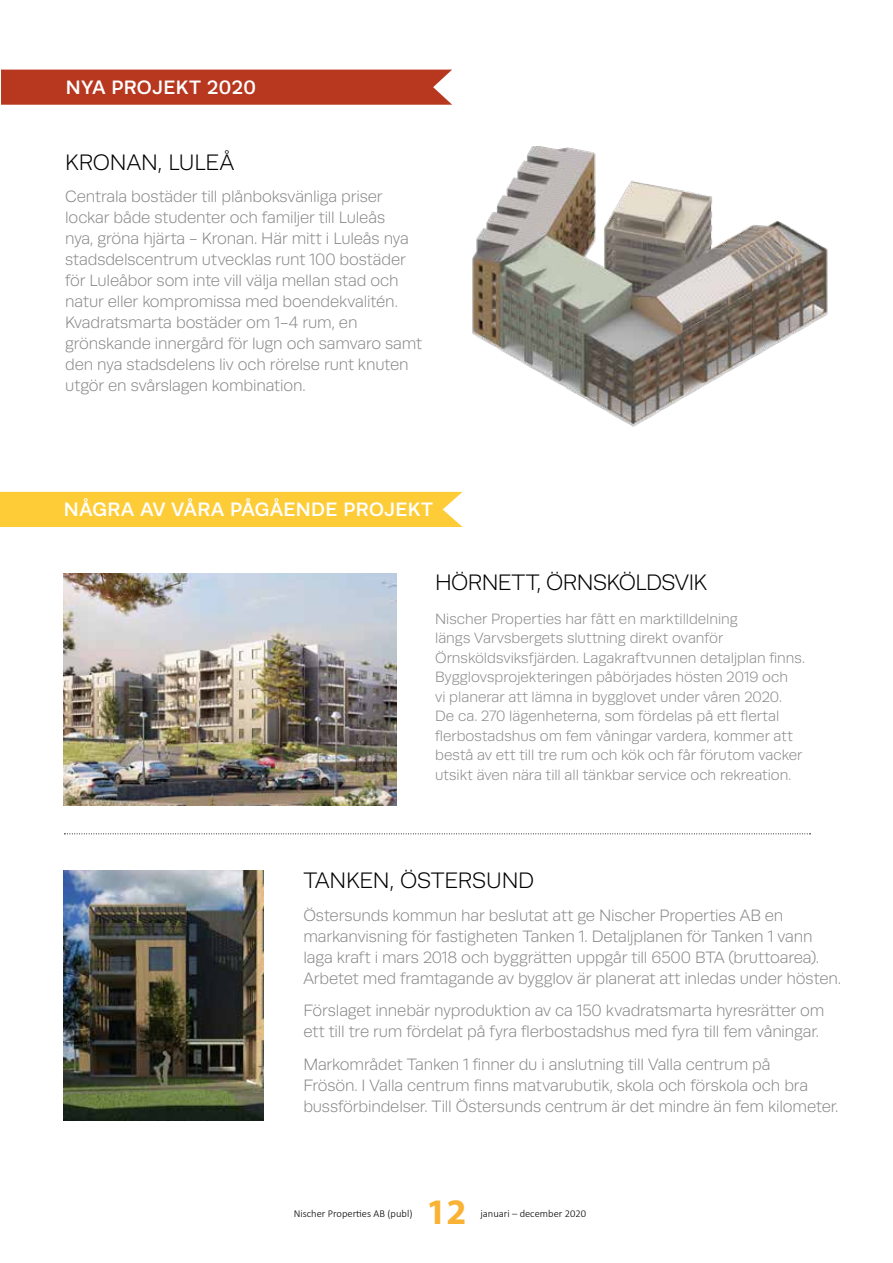
<style>
.page{position:relative;width:893px;height:1263px;background:#fff}
.page>*{position:absolute;margin:0;border:0;box-sizing:border-box;transform-origin:0 0}
.t1{font:700 36px "Myriad Pro";color:#f9b234}
.t2{font:300 22.5px "Runda";letter-spacing:-.01em;color:#000}
.t3{font:500 19.5px "Runda";letter-spacing:.02em;color:#fff}
.t4{font:300 16.5px/21px "Runda";letter-spacing:-.01em;color:#878787}
.t5{font:300 15px/19.5px "Runda";color:#878787}
.t6{font:300 10.5px "Calibri";color:#000}
</style>
<div class="page">
<div style="left:1px;top:70px;width:451px;height:35px;background:#b7371f"></div>
<img style="left:472px;top:146px;width:356px;height:281px">
<div style="left:0;top:492px;width:462px;height:35px;background:#fecc36"></div>
<svg style="left:64px;top:833px;width:746px;height:1px"></svg>
<img style="left:64px;top:573px;width:333px;height:232px">
<img style="left:64px;top:871px;width:200px;height:249px">
<p class="t3" style="left:66px;top:76px;width:192px">NYA PROJEKT 2020</p>
<h2 class="t2" style="left:65px;top:150px;width:170px">KRONAN, LULEÅ</h2>
<p class="t4" style="left:65px;top:186px;width:359px">Centrala bostäder till plånboksvänliga priser lockar både studenter och familjer till Luleås<br>nya, gröna hjärta - Kronan. Här mitt i Luleås nya stadsdelscentrum utvecklas runt 100 bostäder för Luleåbor som inte vill välja mellan stad och natur eller kompromissa med boendekvalitén.<br>Kvadratsmarta bostäder om 1-4 rum, en grönskande innergård för lugn och samvaro samt den nya stadsdelens liv och rörelse runt knuten utgör en svårslagen kombination.</p>
<p class="t3" style="left:64px;top:498px;width:371px">NÅGRA AV VÅRA PÅGÅENDE PROJEKT</p>
<h2 class="t2" style="left:435px;top:571px;width:273px">HÖRNETT, ÖRNSKÖLDSVIK</h2>
<p class="t5" style="left:435px;top:609px;width:371px">Nischer Properties har fått en marktilldelning<br>längs Varvsbergets sluttning direkt ovanför Örnsköldsviksfjärden. Lagakraftvunnen detaljplan finns.<br>Bygglovsprojekteringen påbörjades hösten 2019 och<br>vi planerar att lämna in bygglovet under våren 2020.<br>De ca. 270 lägenheterna, som fördelas på ett flertal flerbostadshus om fem våningar vardera, kommer att bestå av ett till tre rum och kök och får förutom vacker utsikt även nära till all tänkbar service och rekreation.</p>
<h2 class="t2" style="left:303px;top:868px;width:232px">TANKEN, ÖSTERSUND</h2>
<p class="t4" style="left:303px;top:905px;width:539px">Östersunds kommun har beslutat att ge Nischer Properties AB en markanvisning för fastigheten Tanken 1. Detaljplanen för Tanken 1 vann laga kraft i mars 2018 och byggrätten uppgår till 6500 BTA (bruttoarea).<br>Arbetet med framtagande av bygglov är planerat att inledas under hösten.</p>
<p class="t4" style="left:303px;top:1000px;width:523px">Förslaget innebär nyproduktion av ca 150 kvadratsmarta hyresrätter om ett till tre rum fördelat på fyra flerbostadshus med fyra till fem våningar.</p>
<p class="t4" style="left:303px;top:1054px;width:537px">Markområdet Tanken 1 finner du i anslutning till Valla centrum på<br>Frösön. I Valla centrum finns matvarubutik, skola och förskola och bra bussförbindelser. Till Östersunds centrum är det mindre än fem kilometer.</p>
<p class="t6" style="left:294px;top:1207px;width:120px">Nischer Properties AB (publ)</p>
<h1 class="t1" style="left:426px;top:1188px;width:41px">12</h1>
<p class="t6" style="left:480px;top:1207px;width:107px">januari – december 2020</p>
</div>
